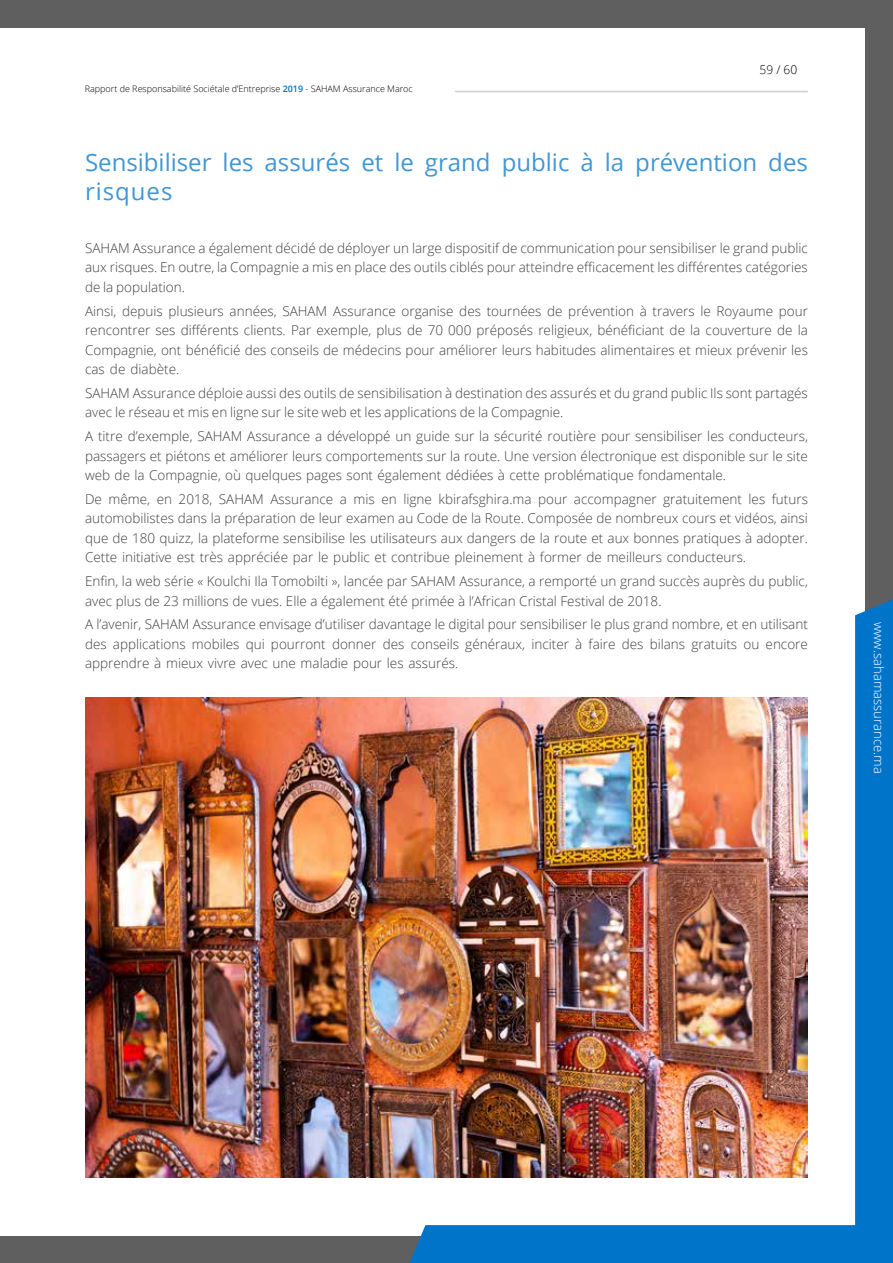
<style>
.page{position:relative;width:893px;height:1263px;background:#5f5f60}
.page>*{position:absolute;margin:0;border:0;box-sizing:border-box;transform-origin:0 0}
.t1{font:24px/28.8px "Open Sans";color:#3f97d6}
.t2{font:300 13.5px/19.5px "Open Sans";color:#404042;text-align:justify}
.t3{font:300 13.05px "Open Sans";color:#fff}
.t4{font:300 12px "Open Sans";color:#000}
.t5{font:300 9px "Open Sans";color:#000}
.s1{font-weight:600;color:#0074c8}
</style>
<div class="page">
<div style="left:0;top:28px;width:865px;height:1207px;background:#fff"></div>
<svg style="left:404px;top:599px;width:489px;height:664px"></svg>
<svg style="left:455px;top:90px;width:353px;height:3px"></svg>
<img style="left:85px;top:697px;width:723px;height:480px">
<p class="t5" style="left:85px;top:82px;width:330px">Rapport de Responsabilité Sociétale d’Entreprise <span class="s1">2019</span> - SAHAM Assurance Maroc</p>
<p class="t4" style="left:759px;top:61px;width:39px">59 / 60</p>
<h1 class="t1" style="left:85px;top:148px;width:724px">Sensibiliser les assurés et le grand public à la prévention des risques</h1>
<p class="t2" style="left:85px;top:238px;width:724px">SAHAM Assurance a également décidé de déployer un large dispositif de communication pour sensibiliser le grand public aux risques. En outre, la Compagnie a mis en place des outils ciblés pour atteindre efficacement les différentes catégories de la population.</p>
<p class="t2" style="left:85px;top:301px;width:724px">Ainsi, depuis plusieurs années, SAHAM Assurance organise des tournées de prévention à travers le Royaume pour rencontrer ses différents clients. Par exemple, plus de 70 000 préposés religieux, bénéficiant de la couverture de la Compagnie, ont bénéficié des conseils de médecins pour améliorer leurs habitudes alimentaires et mieux prévenir les cas de diabète.</p>
<p class="t2" style="left:85px;top:383px;width:724px">SAHAM Assurance déploie aussi des outils de sensibilisation à destination des assurés et du grand public Ils sont partagés avec le réseau et mis en ligne sur le site web et les applications de la Compagnie.</p>
<p class="t2" style="left:85px;top:426px;width:724px">A titre d’exemple, SAHAM Assurance a développé un guide sur la sécurité routière pour sensibiliser les conducteurs, passagers et piétons et améliorer leurs comportements sur la route. Une version électronique est disponible sur le site web de la Compagnie, où quelques pages sont également dédiées à cette problématique fondamentale.</p>
<p class="t2" style="left:85px;top:489px;width:724px">De même, en 2018, SAHAM Assurance a mis en ligne kbirafsghira.ma pour accompagner gratuitement les futurs automobilistes dans la préparation de leur examen au Code de la Route. Composée de nombreux cours et vidéos, ainsi que de 180 quizz, la plateforme sensibilise les utilisateurs aux dangers de la route et aux bonnes pratiques à adopter.<br>Cette initiative est très appréciée par le public et contribue pleinement à former de meilleurs conducteurs.</p>
<p class="t2" style="left:85px;top:571px;width:724px">Enfin, la web série « Koulchi Ila Tomobilti », lancée par SAHAM Assurance, a remporté un grand succès auprès du public, avec plus de 23 millions de vues. Elle a également été primée à l’African Cristal Festival de 2018.</p>
<p class="t2" style="left:85px;top:614px;width:724px">A l’avenir, SAHAM Assurance envisage d’utiliser davantage le digital pour sensibiliser le plus grand nombre, et en utilisant des applications mobiles qui pourront donner des conseils généraux, inciter à faire des bilans gratuits ou encore apprendre à mieux vivre avec une maladie pour les assurés.</p>
<p class="t3" style="left:888px;top:621px;width:153px;rotate:90deg">www.sahamassurance.ma</p>
</div>
